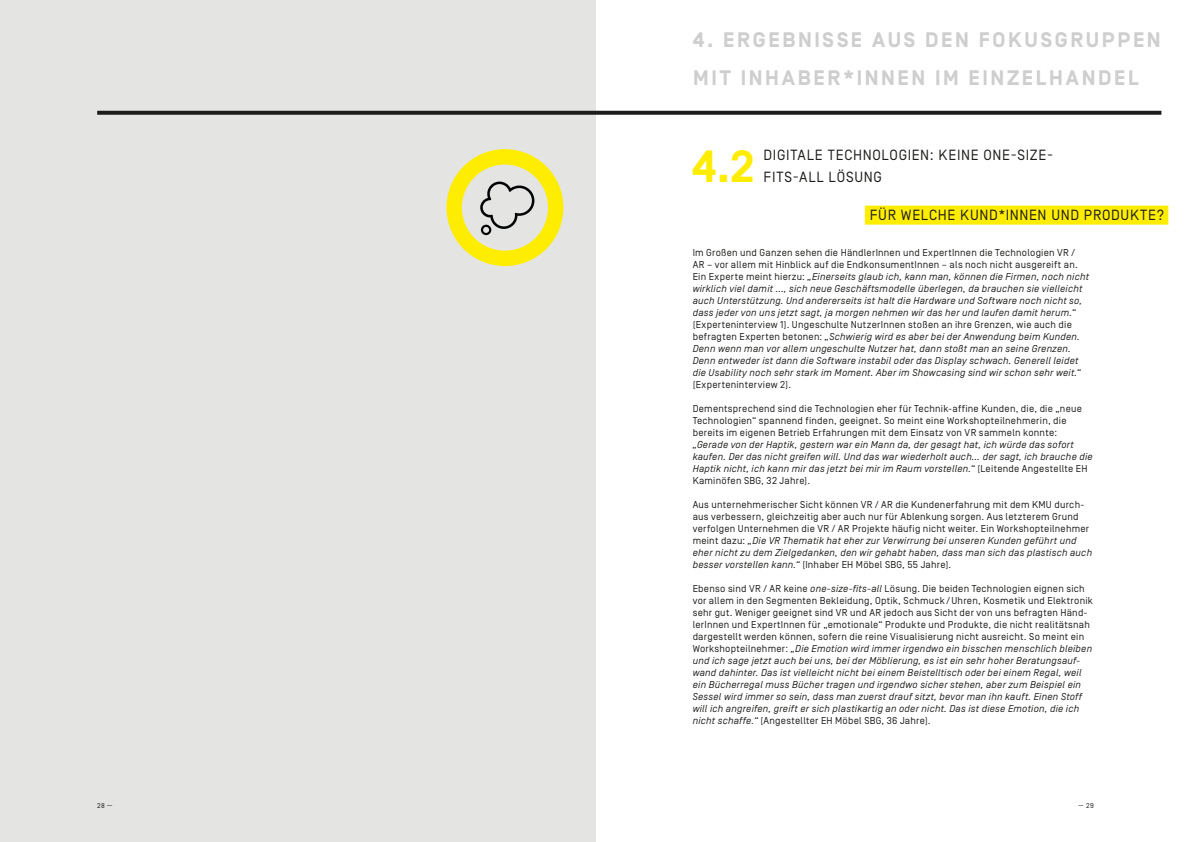
<style>
.page{position:relative;width:1191px;height:842px;background:#fff}
.page>*{position:absolute;margin:0;border:0;box-sizing:border-box;transform-origin:0 0}
.t1{font:700 45px "Simplon Norm";color:#ffed00}
.t2{font:700 21px/38px "Simplon Norm";letter-spacing:.125em;color:#cecece}
.t3{font:14.7px/21.6px "Simplon Norm";letter-spacing:.045em;color:#1d1d1b}
.t4{font:italic 10px/12px "Simplon Norm";letter-spacing:.025em;color:#1d1d1b}
.t5{font:10px/12px "Simplon Norm";letter-spacing:.025em;color:#1d1d1b}
.t6{font:7px "Simplon Norm";color:#1d1d1b}
.s1{font-style:normal}
.s2{font-style:italic}
</style>
<div class="page">
<div style="left:0;top:0;width:595px;height:842px;background:#e4e4e3"></div>
<div style="left:865px;top:206px;width:303px;height:19px;background:#ffed00"></div>
<svg style="left:97px;top:111px;width:1064px;height:4px;background:#2a2a28"></svg>
<svg style="left:446px;top:149px;width:117px;height:117px"></svg>
<h2 class="t2" style="left:693px;top:22px;width:469px">4. ERGEBNISSE AUS DEN FOKUSGRUPPEN<br>MIT INHABER*INNEN IM EINZELHANDEL</h2>
<h1 class="t1" style="left:693px;top:143px;width:63px">4.2</h1>
<h3 class="t3" style="left:763px;top:145px;width:291px">DIGITALE TECHNOLOGIEN: KEINE ONE-SIZE-<br>FITS-ALL LÖSUNG</h3>
<h3 class="t3" style="left:869px;top:205px;width:296px">FÜR WELCHE KUND*INNEN UND PRODUKTE?</h3>
<p class="t4" style="left:692px;top:247px;width:398px"><span class="s1">Im Großen und Ganzen sehen die HändlerInnen und ExpertInnen die Technologien VR / AR – vor allem mit Hinblick auf die EndkonsumentInnen – als noch nicht ausgereift an.<br>Ein Experte meint hierzu:</span> „Einerseits glaub ich, kann man, können die Firmen, noch nicht wirklich viel damit …, sich neue Geschäftsmodelle überlegen, da brauchen sie vielleicht auch Unterstützung. Und andererseits ist halt die Hardware und Software noch nicht so, dass jeder von uns jetzt sagt, ja morgen nehmen wir das her und laufen damit herum.“</p>
<p class="t4" style="left:692px;top:319px;width:389px"><span class="s1">(Experteninterview 1). Ungeschulte NutzerInnen stoßen an ihre Grenzen, wie auch die befragten Experten betonen:</span> „Schwierig wird es aber bei der Anwendung beim Kunden.<br>Denn wenn man vor allem ungeschulte Nutzer hat, dann stoßt man an seine Grenzen.<br>Denn entweder ist dann die Software instabil oder das Display schwach. Generell leidet die Usability noch sehr stark im Moment. Aber im Showcasing sind wir schon sehr weit.“</p>
<p class="t5" style="left:692px;top:379px;width:100px">(Experteninterview 2).</p>
<p class="t5" style="left:692px;top:403px;width:391px">Dementsprechend sind die Technologien eher für Technik-affine Kunden, die, die „neue<br>Technologien“ spannend finden, geeignet. So meint eine Workshopteilnehmerin, die bereits im eigenen Betrieb Erfahrungen mit dem Einsatz von VR sammeln konnte:</p>
<p class="t4" style="left:692px;top:439px;width:401px">„Gerade von der Haptik, gestern war ein Mann da, der gesagt hat, ich würde das sofort kaufen. Der das nicht greifen will. Und das war wiederholt auch… der sagt, ich brauche die Haptik nicht, ich kann mir das jetzt bei mir im Raum vorstellen.“ <span class="s1">(Leitende Angestellte EH Kaminöfen SBG, 32 Jahre).</span></p>
<p class="t5" style="left:692px;top:499px;width:401px">Aus unternehmerischer Sicht können VR / AR die Kundenerfahrung mit dem KMU durch&shy;aus verbessern, gleichzeitig aber auch nur für Ablenkung sorgen. Aus letzterem Grund verfolgen Unternehmen die VR / AR Projekte häufig nicht weiter. Ein Workshopteilnehmer meint dazu: <span class="s2">„Die VR Thematik hat eher zur Verwirrung bei unseren Kunden geführt und eher nicht zu dem Zielgedanken, den wir gehabt haben, dass man sich das plastisch auch besser vorstellen kann.“</span> (Inhaber EH Möbel SBG, 55 Jahre).</p>
<p class="t4" style="left:692px;top:583px;width:402px"><span class="s1">Ebenso sind VR / AR keine</span> one-size-fits-all <span class="s1">Lösung. Die beiden Technologien eignen sich vor allem in den Segmenten Bekleidung, Optik, Schmuck/ Uhren, Kosmetik und Elektronik sehr gut. Weniger geeignet sind VR und AR jedoch aus Sicht der von uns befragten Händ&shy;lerInnen und ExpertInnen für „emotionale“ Produkte und Produkte, die nicht realitätsnah dargestellt werden können, sofern die reine Visualisierung nicht ausreicht. So meint ein Workshopteilnehmer:</span> „Die Emotion wird immer irgendwo ein bisschen menschlich bleiben und ich sage jetzt auch bei uns, bei der Möblierung, es ist ein sehr hoher Beratungsauf&shy;wand dahinter. Das ist vielleicht nicht bei einem Beistelltisch oder bei einem Regal, weil ein Bücherregal muss Bücher tragen und irgendwo sicher stehen, aber zum Beispiel ein Sessel wird immer so sein, dass man zuerst drauf sitzt, bevor man ihn kauft. Einen Stoff will ich angreifen, greift er sich plastikartig an oder nicht. Das ist diese Emotion, die ich nicht schaffe.“ <span class="s1">(Angestellter EH Möbel SBG, 36 Jahre).</span></p>
<p class="t6" style="left:97px;top:802px;width:17px">28 —</p>
<p class="t6" style="left:1078px;top:802px;width:17px">— 29</p>
</div>
